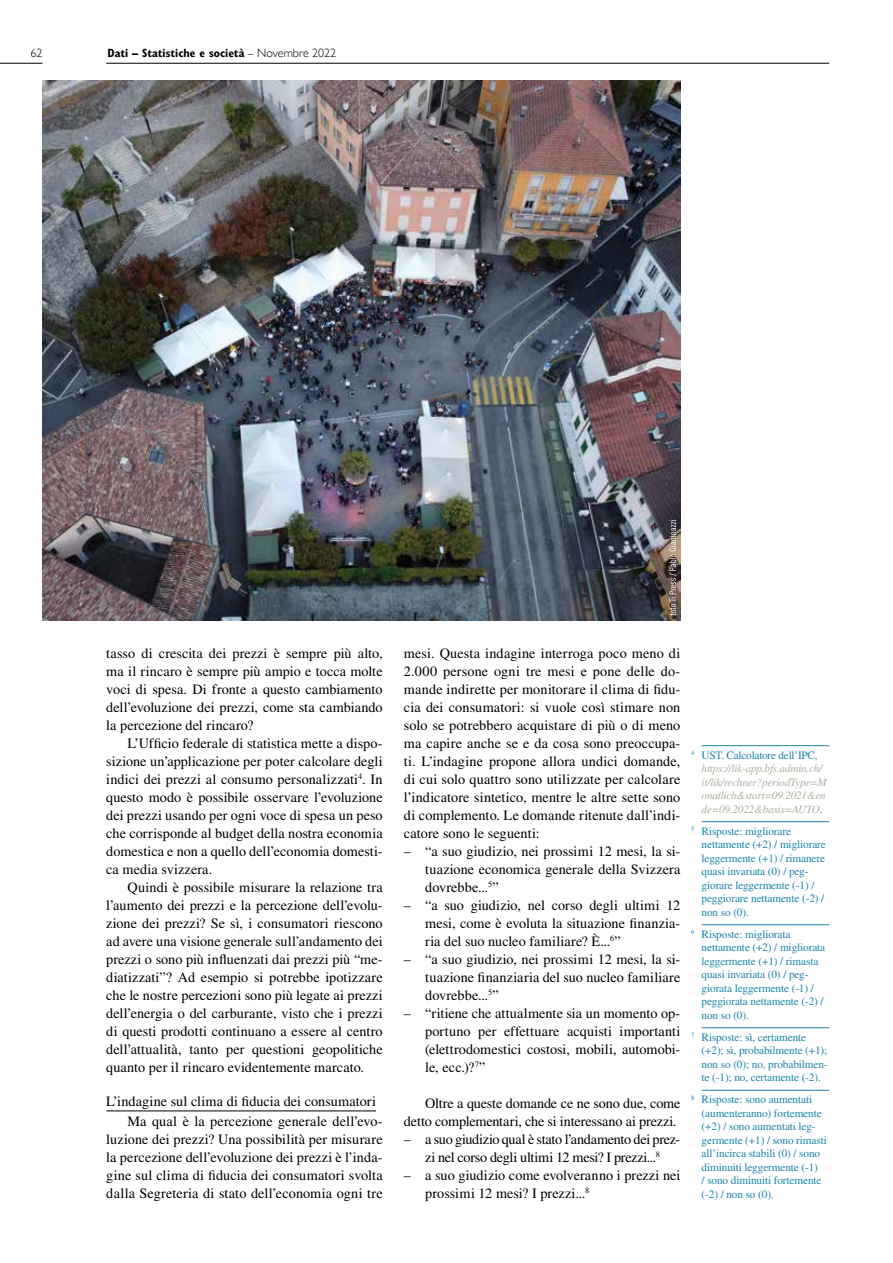
<style>
.page{position:relative;width:893px;height:1263px;background:#fff}
.page>*{position:absolute;margin:0;border:0;box-sizing:border-box;transform-origin:0 0}
.t1{font:14.25px/18px "Times LT Std";color:#000;text-align:justify}
.t2{font:14.25px/18px "Times LT Std";letter-spacing:-.02em;color:#000;text-align:center}
.t3{font:700 condensed 12px "Gill Sans MT Std";color:#000}
.t4{font:300 12px "Gill Sans";color:#000}
.t5{font:11.25px/13.5px "Times LT Std";letter-spacing:-.01em;color:#1a84aa}
.t6{font:italic 11.25px/13.5px "Times LT Std";letter-spacing:-.02em;color:#acaf9f}
.s1{font-family:"Gill Sans";font-weight:300;font-stretch:normal}
.s2{font-style:normal;color:#1a84aa}
</style>
<div class="page">
<hr style="left:106px;top:63px;width:723px;height:1px;background:#000">
<hr style="left:0;top:63px;width:43px;height:1px;background:#000">
<hr style="left:106px;top:1110px;width:270px;height:1px;background:#000">
<img style="left:43px;top:81px;width:637px;height:540px">
<hr style="left:702px;top:745px;width:127px;height:1px;background:#1a84aa">
<hr style="left:702px;top:821px;width:127px;height:1px;background:#1a84aa">
<hr style="left:702px;top:924px;width:127px;height:1px;background:#1a84aa">
<hr style="left:702px;top:1027px;width:127px;height:1px;background:#1a84aa">
<hr style="left:702px;top:1090px;width:127px;height:1px;background:#1a84aa">
<svg style="left:669px;top:520px;width:7px;height:96px"></svg>
<p class="t4" style="left:31px;top:46px;width:13px">62</p>
<p class="t3" style="left:108px;top:46px;width:230px">Dati – Statistiche e società <span class="s1">– Novembre 2022</span></p>
<p class="t1" style="left:106px;top:644px;width:278px">tasso di crescita dei prezzi è sempre più alto, ma il rincaro è sempre più ampio e tocca molte voci di spesa. Di fronte a questo cambiamento dell’evoluzione dei prezzi, come sta cambiando la percezione del rincaro?</p>
<p class="t1" style="left:106px;top:734px;width:278px;text-indent:21px">L’Ufficio federale di statistica mette a dispo&shy;sizione un’applicazione per poter calcolare degli indici dei prezzi al consumo personalizzati<sup>4</sup>. In questo modo è possibile osservare l’evoluzione dei prezzi usando per ogni voce di spesa un peso che corrisponde al budget della nostra economia domestica e non a quello dell’economia domesti&shy;ca media svizzera.</p>
<p class="t1" style="left:106px;top:878px;width:278px;text-indent:21px">Quindi è possibile misurare la relazione tra l’aumento dei prezzi e la percezione dell’evolu&shy;zione dei prezzi? Se sì, i consumatori riescono ad avere una visione generale sull’andamento dei prezzi o sono più influenzati dai prezzi più “me&shy;diatizzati”? Ad esempio si potrebbe ipotizzare che le nostre percezioni sono più legate ai prezzi dell’energia o del carburante, visto che i prezzi di questi prodotti continuano a essere al centro dell’attualità, tanto per questioni geopolitiche quanto per il rincaro evidentemente marcato.</p>
<p class="t1" style="left:128px;top:1092px;width:257px;line-height:19.5px;text-indent:-21px">L’indagine sul clima di fiducia dei consumatori<br>Ma qual è la percezione generale dell’evo-</p>
<p class="t1" style="left:106px;top:1130px;width:278px">luzione dei prezzi? Una possibilità per misurare la percezione dell’evoluzione dei prezzi è l’inda&shy;gine sul clima di fiducia dei consumatori svolta dalla Segreteria di stato dell’economia ogni tre</p>
<p class="t1" style="left:404px;top:644px;width:278px">mesi. Questa indagine interroga poco meno di 2.000 persone ogni tre mesi e pone delle do&shy;mande indirette per monitorare il clima di fidu&shy;cia dei consumatori: si vuole così stimare non solo se potrebbero acquistare di più o di meno ma capire anche se e da cosa sono preoccupa&shy;ti. L’indagine propone allora undici domande, di cui solo quattro sono utilizzate per calcolare l’indicatore sintetico, mentre le altre sette sono di complemento. Le domande ritenute dall’indi&shy;catore sono le seguenti:</p>
<p class="t1" style="left:425px;top:842px;width:257px;text-indent:-21px">– “a suo giudizio, nei prossimi 12 mesi, la si&shy;tuazione economica generale della Svizzera dovrebbe...<sup>5</sup>”</p>
<p class="t1" style="left:425px;top:896px;width:257px;text-indent:-21px">– “a suo giudizio, nel corso degli ultimi 12 mesi, come è evoluta la situazione finanzia&shy;ria del suo nucleo familiare? È...<sup>6</sup>”</p>
<p class="t1" style="left:425px;top:950px;width:257px;text-indent:-21px">– “a suo giudizio, nei prossimi 12 mesi, la si&shy;tuazione finanziaria del suo nucleo familiare dovrebbe...<sup>5</sup>”</p>
<p class="t1" style="left:425px;top:1004px;width:257px;text-indent:-21px">– “ritiene che attualmente sia un momento op&shy;portuno per effettuare acquisti importanti (elettrodomestici costosi, mobili, automobi&shy;le, ecc.)?<sup>7</sup>”</p>
<p class="t1" style="left:404px;top:1094px;width:278px;text-align:right">Oltre a queste domande ce ne sono due, come detto complementari, che si interessano ai prezzi.</p>
<p class="t2" style="left:404px;top:1130px;width:278px">– a suo giudizio qual è stato l’andamento dei prez&shy;zi nel corso degli ultimi 12 mesi? I prezzi...<sup>8</sup></p>
<p class="t1" style="left:425px;top:1166px;width:257px;text-indent:-21px">– a suo giudizio come evolveranno i prezzi nei prossimi 12 mesi? I prezzi...<sup>8</sup></p>
<p class="t6" style="left:702px;top:748px;width:127px;text-indent:-11px"><sup>4</sup> <span class="s2">UST. Calcolatore dell’IPC, </span>https://lik-app.bfs.admin.ch/ it/lik/rechner?periodType=M onatlich&amp;start=09.2021&amp;en de=09.2022&amp;basis=AUTO<span class="s2">.</span></p>
<p class="t5" style="left:702px;top:824px;width:126px;text-indent:-11px"><sup>5</sup> Risposte: migliorare nettamente (+2) / migliorare leggermente (+1) / rimanere quasi invariata (0) / peg&shy;giorare leggermente (-1) / peggiorare nettamente (-2) / non so (0).</p>
<p class="t5" style="left:702px;top:927px;width:125px;text-indent:-11px"><sup>6</sup> Risposte: migliorata nettamente (+2) / migliorata leggermente (+1) / rimasta quasi invariata (0) / peg&shy;giorata leggermente (-1) / peggiorata nettamente (-2) / non so (0).</p>
<p class="t5" style="left:702px;top:1030px;width:128px;text-indent:-11px"><sup>7</sup> Risposte: sì, certamente (+2); sì, probabilmente (+1); non so (0); no, probabilmen&shy;te (-1); no, certamente (-2).</p>
<p class="t5" style="left:702px;top:1093px;width:127px;text-indent:-11px"><sup>8</sup> Risposte: sono aumentati (aumenteranno) fortemente (+2) / sono aumentati leg&shy;germente (+1) / sono rimasti all’incirca stabili (0) / sono diminuiti leggermente (-1)<br>/ sono diminuiti fortemente (-2) / non so (0).</p>
</div>
